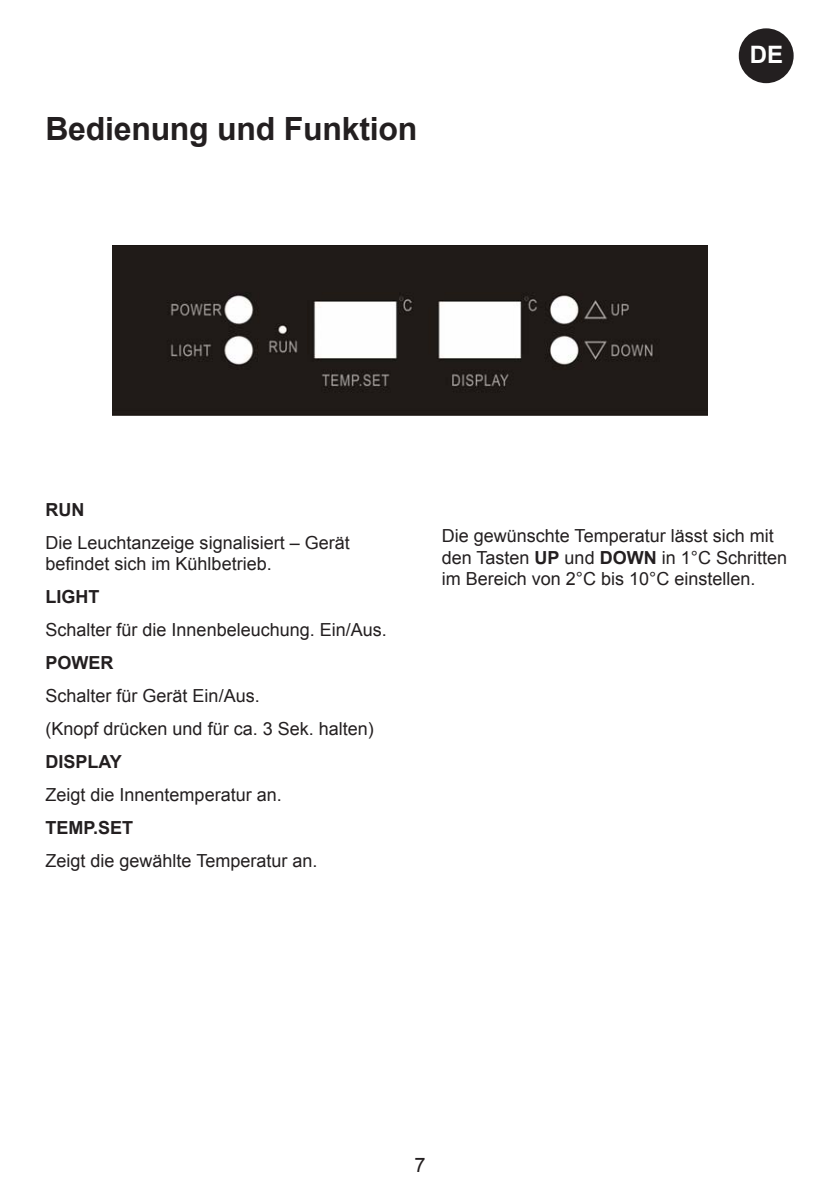
<style>
.page{position:relative;width:840px;height:1191px;background:#fff}
.page>*{position:absolute;margin:0;border:0;box-sizing:border-box;transform-origin:0 0}
.Over_16{font:700 32px "Arial";letter-spacing:-.01em;color:#231f20}
.t1{font:700 24px "Arial";color:#fff}
.t2{font:20px "Arial";color:#231f20}
.Brød_9__2{font:18px/21.6px "Arial";color:#231f20}
.Brød_9__2-2{font:700 18px "Arial";color:#231f20}
.s1{font-weight:700}
</style>
<div class="page">
<div style="left:738px;top:28px;width:55px;height:55px;background:#231f20;border-radius:50%"></div>
<img style="left:112px;top:245px;width:595px;height:171px">
<p class="Over_16" style="left:45px;top:108px;width:373px">Bedienung und Funktion</p>
<h2 class="t1" style="left:749px;top:39px;width:35px">DE</h2>
<p class="Brød_9__2-2" style="left:45px;top:497px;width:40px">RUN</p>
<p class="Brød_9__2" style="left:45px;top:532px;width:306px">Die Leuchtanzeige signalisiert – Gerät befindet sich im Kühlbetrieb.</p>
<p class="Brød_9__2-2" style="left:45px;top:585px;width:55px">LIGHT</p>
<p class="Brød_9__2" style="left:45px;top:619px;width:343px">Schalter für die Innenbeleuchung. Ein/Aus.</p>
<p class="Brød_9__2-2" style="left:45px;top:651px;width:70px">POWER</p>
<p class="Brød_9__2" style="left:45px;top:685px;width:216px">Schalter für Gerät Ein/Aus.</p>
<p class="Brød_9__2" style="left:45px;top:718px;width:330px">(Knopf drücken und für ca. 3 Sek. halten)</p>
<p class="Brød_9__2-2" style="left:45px;top:750px;width:78px">DISPLAY</p>
<p class="Brød_9__2" style="left:45px;top:784px;width:238px">Zeigt die Innentemperatur an.</p>
<p class="Brød_9__2-2" style="left:45px;top:815px;width:89px">TEMP.SET</p>
<p class="Brød_9__2" style="left:45px;top:850px;width:273px">Zeigt die gewählte Temperatur an.</p>
<p class="Brød_9__2" style="left:441px;top:525px;width:347px">Die gewünschte Temperatur lässt sich mit den Tasten <span class="s1">UP</span> und <span class="s1">DOWN</span> in 1°C Schritten im Bereich von 2°C bis 10°C einstellen.</p>
<p class="t2" style="left:414px;top:1151px;width:13px">7</p>
</div>
